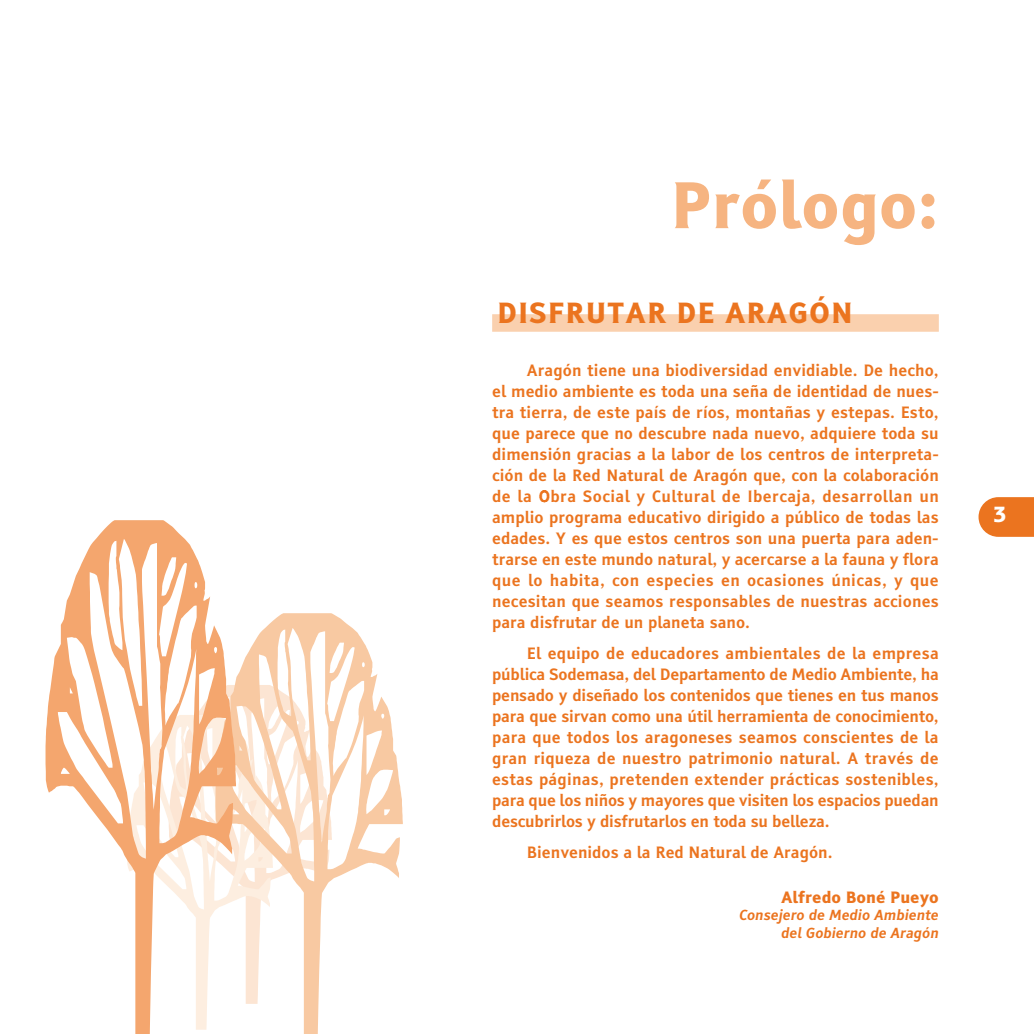
<style>
.page{position:relative;width:1034px;height:1034px;background:#fff}
.page>*{position:absolute;margin:0;border:0;box-sizing:border-box;transform-origin:0 0}
.t1{font:63px "Tiresias L Pfont Bold TT";color:#f6b481}
.t2{font:28px "Tiresias L Pfont Bold TT";letter-spacing:.035em;color:#eb741f}
.t3{font:21px "Tiresias L Pfont Bold TT";color:#fff}
.t4{font:15.75px/21px "Tiresias L Pfont";color:#eb741f;text-align:justify}
.t5{font:15.75px "Tiresias L Pfont Bold TT";color:#eb741f}
.t6{font:italic 14px/17.5px "Tiresias L Pfont";color:#eb741f;text-align:right}
</style>
<div class="page">
<div style="left:492px;top:314px;width:446px;height:18px;background:#fad0ae"></div>
<svg style="left:978px;top:497px;width:56px;height:40px;background:#ec8033"></svg>
<svg style="left:236px;top:613px;width:167px;height:421px"></svg>
<svg style="left:46px;top:520px;width:190px;height:514px"></svg>
<h1 class="t1" style="left:670px;top:179px;width:270px">Prólogo:</h1>
<h2 class="t2" style="left:497px;top:302px;width:357px">DISFRUTAR DE ARAGÓN</h2>
<p class="t4" style="left:492px;top:361px;width:448px;text-indent:35px">Aragón tiene una biodiversidad envidiable. De hecho, el medio ambiente es toda una seña de identidad de nues&shy;tra tierra, de este país de ríos, montañas y estepas. Esto, que parece que no descubre nada nuevo, adquiere toda su dimensión gracias a la labor de los centros de interpreta&shy;ción de la Red Natural de Aragón que, con la colaboración de la Obra Social y Cultural de Ibercaja, desarrollan un amplio programa educativo dirigido a público de todas las edades. Y es que estos centros son una puerta para aden&shy;trarse en este mundo natural, y acercarse a la fauna y flora que lo habita, con especies en ocasiones únicas, y que necesitan que seamos responsables de nuestras acciones para disfrutar de un planeta sano.</p>
<p class="t4" style="left:492px;top:644px;width:448px;text-indent:35px">El equipo de educadores ambientales de la empresa pública Sodemasa, del Departamento de Medio Ambiente, ha pensado y diseñado los contenidos que tienes en tus manos para que sirvan como una útil herramienta de conocimiento, para que todos los aragoneses seamos conscientes de la gran riqueza de nuestro patrimonio natural. A través de estas páginas, pretenden extender prácticas sostenibles, para que los niños y mayores que visiten los espacios puedan descubrirlos y disfrutarlos en toda su belleza.</p>
<p class="t4" style="left:527px;top:843px;width:307px">Bienvenidos a la Red Natural de Aragón.</p>
<p class="t5" style="left:781px;top:890px;width:159px">Alfredo Boné Pueyo</p>
<p class="t6" style="left:739px;top:908px;width:201px">Consejero de Medio Ambiente del Gobierno de Aragón</p>
<h3 class="t3" style="left:993px;top:506px;width:14px">3</h3>
</div>
